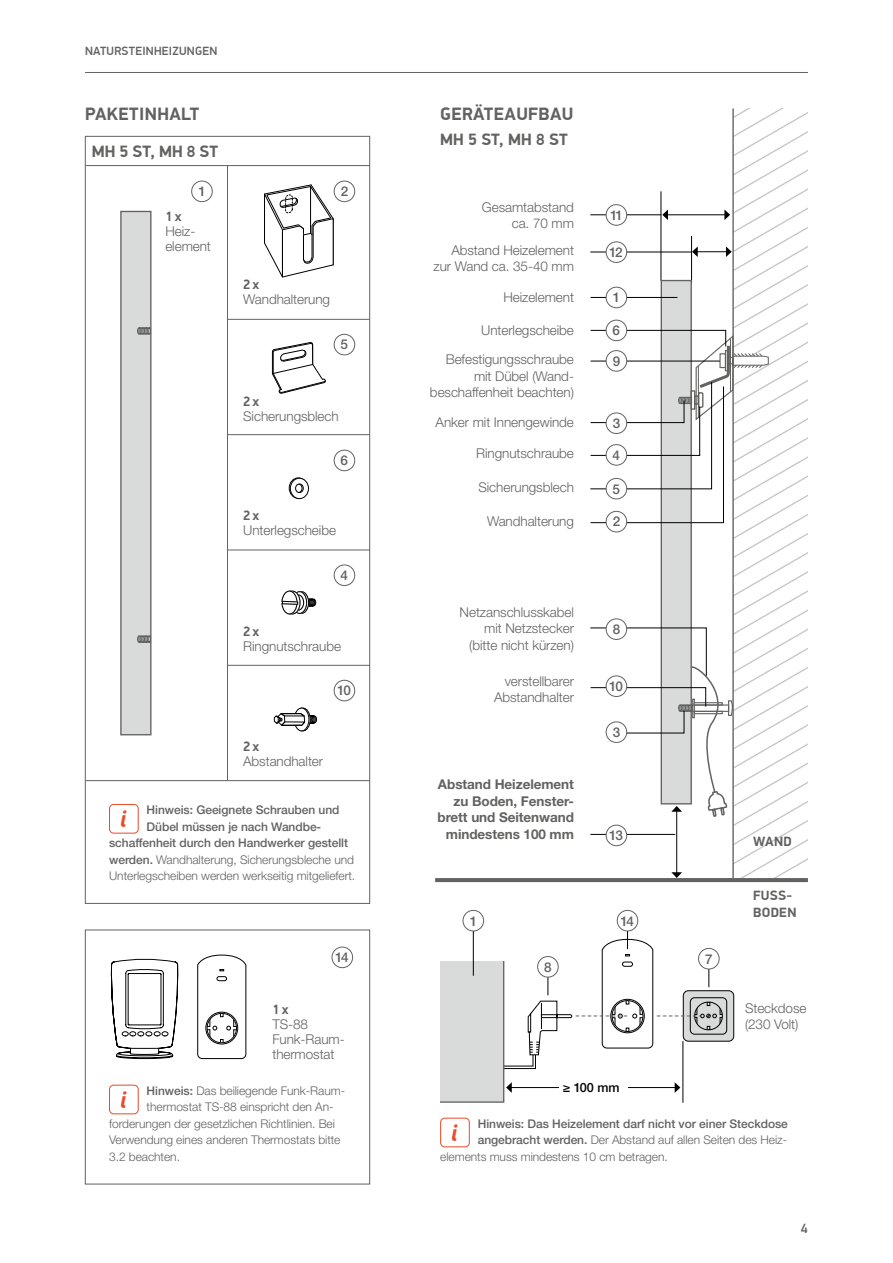
<style>
.page{position:relative;width:893px;height:1263px;background:#fff}
.page>*{position:absolute;margin:0;border:0;box-sizing:border-box;transform-origin:0 0}
.t1{font:italic 700 23.7px "PF Din Display Pro";color:#e94d2a}
.t2{font:700 18px "PF Din Display Pro";letter-spacing:.02em;color:#626261}
.t3{font:700 16.5px "PF Din Display Pro";color:#626261}
.t4{font:300 13.5px/16.5px "Helvetica Neue LT Pro";letter-spacing:-.005em;color:#626261;text-align:right}
.t5{font:700 13.5px/16.5px "Helvetica Neue LT Pro";letter-spacing:-.005em;color:#626261;text-align:right}
.t6{font:500 13.5px "Helvetica Neue LT Pro";letter-spacing:-.1em;color:#626261}
.t7{font:700 13.5px/16.5px "PF Din Display Pro";letter-spacing:.02em;color:#626261}
.t8{font:500 13.5px "PF Din Display Pro";color:#626261}
.t9{font:500 12.75px "Helvetica Neue LT Pro";color:#000}
.t10{font:300 12px "Helvetica Neue LT Pro";letter-spacing:-.005em;color:#626261}
.t11{font:500 12px "Helvetica Neue LT Pro";letter-spacing:-.005em;color:#626261}
.t12{font:500 12px "PF Din Display Pro";letter-spacing:.02em;color:#626261}
.s1{font-weight:500}
</style>
<div class="page">
<hr style="left:85px;top:72px;width:723px;height:1px;background:#626261">
<svg style="left:264px;top:135px;width:70px;height:143px"></svg>
<div style="left:85px;top:930px;width:285px;height:254px;border:1px solid #626261"></div>
<hr style="left:435px;top:878px;width:373px;height:4px;background:#626261">
<div style="left:120px;top:211px;width:31px;height:524px;background:#d9dada;border:1px solid #626261"></div>
<div style="left:334px;top:334px;width:21px;height:21px;border:1px solid #626261;border-radius:50%"></div>
<div style="left:334px;top:450px;width:21px;height:21px;border:1px solid #626261;border-radius:50%"></div>
<div style="left:334px;top:565px;width:21px;height:21px;border:1px solid #626261;border-radius:50%"></div>
<div style="left:332px;top:947px;width:21px;height:21px;border:1px solid #626261;border-radius:50%"></div>
<div style="left:289px;top:478px;width:19px;height:20px;border:1px solid #000;border-radius:50%"></div>
<svg style="left:290px;top:478px;width:18px;height:21px"></svg>
<div style="left:290px;top:478px;width:19px;height:21px;border:1px solid #000;border-radius:50%"></div>
<svg style="left:296px;top:484px;width:6px;height:9px"></svg>
<div style="left:295px;top:484px;width:8px;height:9px;border:1px solid #000;border-radius:50%"></div>
<svg style="left:272px;top:342px;width:54px;height:52px"></svg>
<hr style="left:86px;top:780px;width:284px;height:1px;background:#626261">
<hr style="left:86px;top:165px;width:284px;height:1px;background:#626261">
<div style="left:191px;top:181px;width:22px;height:21px;border:1px solid #626261;border-radius:50%"></div>
<div style="left:334px;top:181px;width:21px;height:21px;border:1px solid #626261;border-radius:50%"></div>
<svg style="left:197px;top:955px;width:49px;height:104px"></svg>
<svg style="left:111px;top:958px;width:67px;height:101px"></svg>
<div style="left:683px;top:991px;width:51px;height:50px;background:#d9dada;border-radius:5px"></div>
<div style="left:683px;top:990px;width:51px;height:51px;border:1px solid #000;border-radius:5px"></div>
<div style="left:690px;top:997px;width:37px;height:37px;border:1px solid #000;border-radius:4px"></div>
<div style="left:694px;top:1002px;width:29px;height:28px;border:1px solid #000;border-radius:50%"></div>
<svg style="left:440px;top:939px;width:282px;height:164px"></svg>
<hr style="left:683px;top:1041px;width:1px;height:62px;background:#000">
<hr style="left:548px;top:964px;width:1px;height:31px;background:#000">
<div style="left:538px;top:956px;width:20px;height:21px;background:#fff;border-radius:50%"></div>
<div style="left:537px;top:956px;width:22px;height:21px;border:1px solid #626261;border-radius:50%"></div>
<hr style="left:709px;top:956px;width:1px;height:31px;background:#000">
<div style="left:699px;top:948px;width:20px;height:21px;background:#fff;border-radius:50%"></div>
<div style="left:698px;top:948px;width:21px;height:21px;border:1px solid #626261;border-radius:50%"></div>
<hr style="left:473px;top:918px;width:1px;height:58px;background:#000">
<div style="left:463px;top:910px;width:21px;height:21px;background:#fff;border-radius:50%"></div>
<div style="left:463px;top:910px;width:21px;height:21px;border:1px solid #626261;border-radius:50%"></div>
<hr style="left:627px;top:918px;width:1px;height:31px;background:#000">
<div style="left:617px;top:910px;width:21px;height:21px;background:#fff;border-radius:50%"></div>
<div style="left:617px;top:910px;width:21px;height:21px;border:1px solid #626261;border-radius:50%"></div>
<hr style="left:227px;top:165px;width:1px;height:615px;background:#626261">
<hr style="left:228px;top:319px;width:142px;height:1px;background:#626261">
<hr style="left:228px;top:434px;width:142px;height:1px;background:#626261">
<hr style="left:228px;top:550px;width:142px;height:1px;background:#626261">
<hr style="left:228px;top:665px;width:142px;height:1px;background:#626261">
<svg style="left:137px;top:326px;width:14px;height:10px"></svg>
<svg style="left:137px;top:634px;width:14px;height:10px"></svg>
<div style="left:334px;top:680px;width:21px;height:21px;border:1px solid #626261;border-radius:50%"></div>
<svg style="left:590px;top:108px;width:218px;height:771px"></svg>
<div style="left:606px;top:722px;width:21px;height:20px;background:#fff;border-radius:50%"></div>
<div style="left:606px;top:721px;width:21px;height:22px;border:1px solid #626261;border-radius:50%"></div>
<svg style="left:274px;top:708px;width:43px;height:23px"></svg>
<svg style="left:282px;top:591px;width:34px;height:23px"></svg>
<div style="left:109px;top:804px;width:30px;height:30px;border:1px solid #e94d2a;border-radius:4px"></div>
<div style="left:109px;top:1085px;width:30px;height:29px;border:1px solid #e94d2a;border-radius:4px"></div>
<div style="left:440px;top:1118px;width:30px;height:29px;border:1px solid #e94d2a;border-radius:4px"></div>
<p class="t12" style="left:85px;top:44px;width:134px">NATURSTEINHEIZUNGEN</p>
<h2 class="t2" style="left:85px;top:103px;width:116px">PAKETINHALT</h2>
<h2 class="t2" style="left:440px;top:103px;width:135px">GERÄTEAUFBAU</h2>
<p class="t3" style="left:92px;top:141px;width:128px">MH 5 ST, MH 8 ST</p>
<p class="t6" style="left:198px;top:183px;width:9px">1</p>
<p class="t6" style="left:341px;top:183px;width:9px">2</p>
<p class="t7" style="left:165px;top:208px;width:18px">1x</p>
<p class="t4" style="left:165px;top:223px;width:47px;line-height:15px;text-align:left">Heiz&shy;element</p>
<p class="t7" style="left:243px;top:277px;width:18px">2x</p>
<p class="t4" style="left:243px;top:291px;width:88px">Wandhalterung</p>
<p class="t6" style="left:341px;top:336px;width:9px">5</p>
<p class="t7" style="left:243px;top:393px;width:18px">2x</p>
<p class="t4" style="left:243px;top:407px;width:97px">Sicherungsblech</p>
<p class="t6" style="left:341px;top:452px;width:9px">6</p>
<p class="t7" style="left:243px;top:508px;width:18px">2x</p>
<p class="t4" style="left:243px;top:522px;width:94px">Unterlegscheibe</p>
<p class="t6" style="left:341px;top:567px;width:9px">4</p>
<p class="t7" style="left:243px;top:623px;width:18px">2x</p>
<p class="t4" style="left:243px;top:637px;width:99px">Ringnutschraube</p>
<p class="t6" style="left:337px;top:682px;width:15px">10</p>
<p class="t7" style="left:243px;top:738px;width:18px">2x</p>
<p class="t4" style="left:243px;top:753px;width:81px">Abstandhalter</p>
<p class="t11" style="left:147px;top:802px;width:194px">Hinweis: Geeignete Schrauben und</p>
<p class="t11" style="left:147px;top:819px;width:176px">Dübel müssen je nach Wandbe-</p>
<p class="t11" style="left:109px;top:835px;width:240px">schaffenheit durch den Handwerker gestellt</p>
<p class="t10" style="left:109px;top:852px;width:246px"><span class="s1">werden.</span> Wandhalterung, Sicherungsbleche und</p>
<p class="t10" style="left:109px;top:868px;width:248px">Unterlegscheiben werden werkseitig mitgeliefert.</p>
<h1 class="t1" style="left:120px;top:805px;width:8px">i</h1>
<p class="t6" style="left:335px;top:949px;width:15px">14</p>
<p class="t7" style="left:272px;top:1001px;width:18px">1x</p>
<p class="t4" style="left:272px;top:1016px;width:74px;line-height:15px;text-align:left">TS-88<br>Funk-Raum&shy;thermostat</p>
<p class="t10" style="left:147px;top:1083px;width:200px"><span class="s1">Hinweis:</span> Das beiliegende Funk-Raum-</p>
<p class="t10" style="left:147px;top:1100px;width:188px">thermostat TS-88 einspricht den An-</p>
<p class="t10" style="left:109px;top:1116px;width:227px">forderungen der gesetzlichen Richtlinien. Bei</p>
<p class="t10" style="left:109px;top:1133px;width:233px">Verwendung eines anderen Thermostats bitte</p>
<p class="t10" style="left:109px;top:1149px;width:72px">3.2 beachten.</p>
<h1 class="t1" style="left:120px;top:1085px;width:8px">i</h1>
<p class="t3" style="left:440px;top:130px;width:129px">MH 5 ST, MH 8 ST</p>
<p class="t4" style="left:482px;top:198px;width:94px">Gesamtabstand ca. 70 mm</p>
<p class="t4" style="left:434px;top:241px;width:142px">Abstand Heizelement zur Wand ca. 35-40 mm</p>
<p class="t4" style="left:503px;top:289px;width:72px">Heizelement</p>
<p class="t4" style="left:481px;top:322px;width:94px">Unterlegscheibe</p>
<p class="t4" style="left:430px;top:351px;width:145px">Befestigungsschraube mit Dübel (Wand&shy;beschaffenheit beachten)</p>
<p class="t4" style="left:436px;top:414px;width:140px">Anker mit Innengewinde</p>
<p class="t4" style="left:476px;top:445px;width:99px">Ringnutschraube</p>
<p class="t4" style="left:478px;top:479px;width:97px">Sicherungsblech</p>
<p class="t4" style="left:487px;top:513px;width:88px">Wandhalterung</p>
<p class="t4" style="left:460px;top:604px;width:116px">Netzanschlusskabel mit Netzstecker (bitte nicht kürzen)</p>
<p class="t4" style="left:494px;top:672px;width:81px">verstellbarer<br>Abstandhalter</p>
<p class="t5" style="left:437px;top:776px;width:138px">Abstand Heizelement zu Boden, Fenster&shy;brett und Seitenwand mindestens 100 mm</p>
<p class="t6" style="left:610px;top:207px;width:14px">11</p>
<p class="t6" style="left:609px;top:244px;width:15px">12</p>
<p class="t6" style="left:613px;top:289px;width:9px">1</p>
<p class="t6" style="left:612px;top:322px;width:9px">6</p>
<p class="t6" style="left:613px;top:353px;width:9px">9</p>
<p class="t6" style="left:613px;top:415px;width:9px">3</p>
<p class="t6" style="left:612px;top:447px;width:9px">4</p>
<p class="t6" style="left:612px;top:481px;width:9px">5</p>
<p class="t6" style="left:613px;top:513px;width:9px">2</p>
<p class="t6" style="left:613px;top:621px;width:9px">8</p>
<p class="t6" style="left:609px;top:678px;width:15px">10</p>
<p class="t6" style="left:613px;top:724px;width:9px">3</p>
<p class="t6" style="left:609px;top:827px;width:15px">13</p>
<p class="t6" style="left:470px;top:912px;width:9px">1</p>
<p class="t6" style="left:620px;top:912px;width:15px">14</p>
<p class="t6" style="left:544px;top:959px;width:9px">8</p>
<p class="t9" style="left:563px;top:1080px;width:58px">≥ 100 mm</p>
<p class="t6" style="left:705px;top:951px;width:9px">7</p>
<p class="t7" style="left:753px;top:834px;width:40px">WAND</p>
<p class="t7" style="left:753px;top:888px;width:45px">FUSS-<br>BODEN</p>
<p class="t4" style="left:745px;top:999px;width:63px;text-align:left">Steckdose (230 Volt)</p>
<p class="t11" style="left:478px;top:1116px;width:312px">Hinweis: Das Heizelement darf nicht vor einer Steckdose</p>
<p class="t10" style="left:478px;top:1133px;width:311px"><span class="s1">angebracht werden.</span> Der Abstand auf allen Seiten des Heiz-</p>
<p class="t10" style="left:440px;top:1149px;width:229px">elements muss mindestens 10 cm betragen.</p>
<h1 class="t1" style="left:451px;top:1118px;width:8px">i</h1>
<p class="t8" style="left:801px;top:1220px;width:8px">4</p>
</div>
